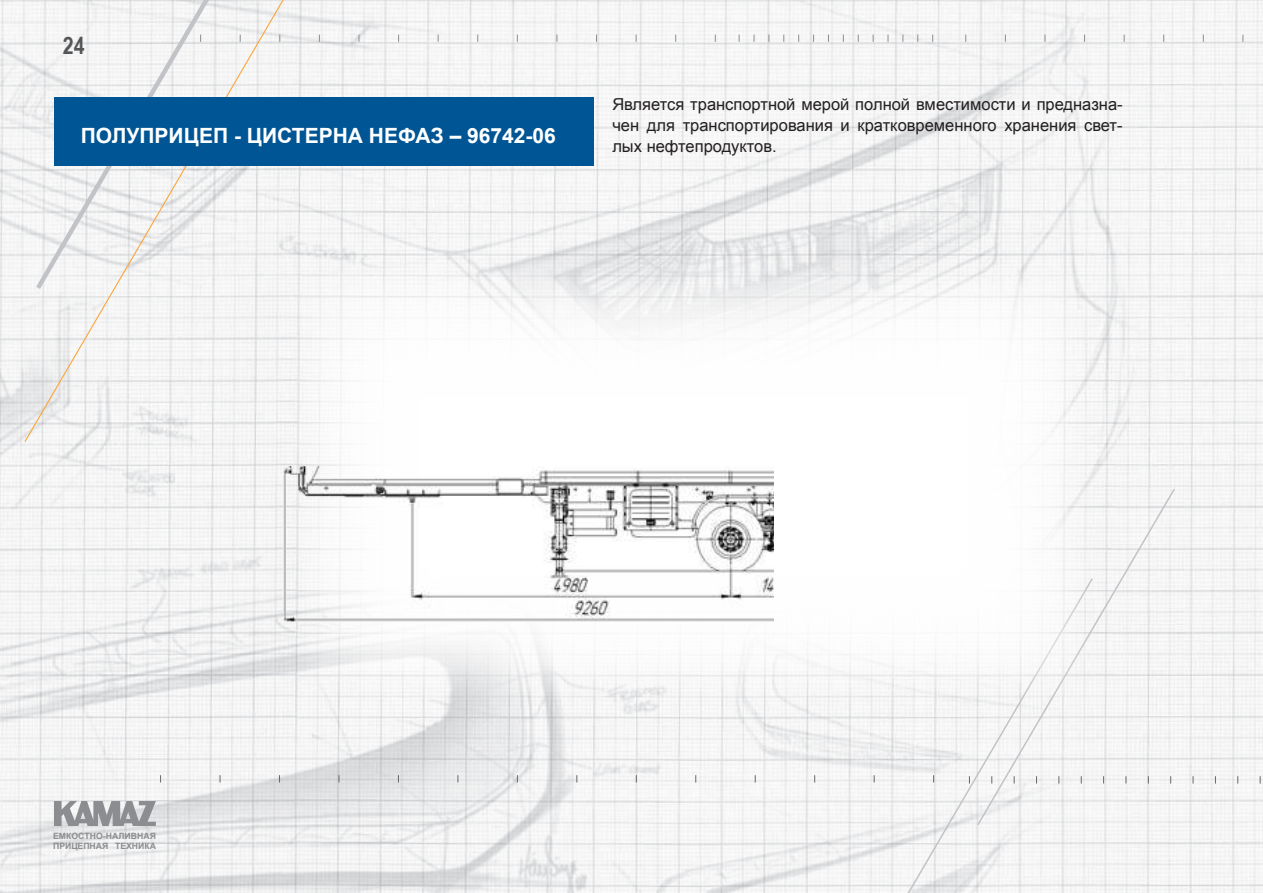
<style>
.page{position:relative;width:1263px;height:893px;background:#fff}
.page>*{position:absolute;margin:0;border:0;box-sizing:border-box;transform-origin:0 0}
.t1{font:700 24px "Arial Narrow";color:#545557}
.t2{font:700 21px "Arial";color:#fff}
.t3{font:16.5px/21px "Arial";color:#231f20;text-align:justify}
.t4{font:700 8.7px/10.5px "Arial";letter-spacing:-.005em;color:#8b8d90}
</style>
<div class="page">
<img style="left:0;top:0;width:1263px;height:893px">
<svg style="left:1260px;top:775px;width:3px;height:8px"></svg>
<svg style="left:54px;top:801px;width:102px;height:25px;background:#a5a7a9"></svg>
<svg style="left:1094px;top:487px;width:82px;height:340px"></svg>
<svg style="left:894px;top:636px;width:200px;height:257px"></svg>
<svg style="left:23px;top:0;width:279px;height:443px"></svg>
<div style="left:54px;top:98px;width:540px;height:68px;background:#005595"></div>
<img style="left:285px;top:254px;width:808px;height:447px">
<img style="left:276px;top:342px;width:836px;height:294px">
<h1 class="t1" style="left:63px;top:27px;width:23px">24</h1>
<p class="t2" style="left:81px;top:121px;width:477px">ПОЛУПРИЦЕП - ЦИСТЕРНА НЕФАЗ – 96742-06</p>
<p class="t3" style="left:612px;top:94px;width:512px">Является транспортной мерой полной вместимости и предназна&shy;чен для транспортирования и кратковременного хранения свет&shy;лых нефтепродуктов.</p>
<p class="t4" style="left:53px;top:831px;width:104px">ЕМКОСТНО-НАЛИВНАЯ<br>ПРИЦЕПНАЯ ТЕХНИКА</p>
</div>
